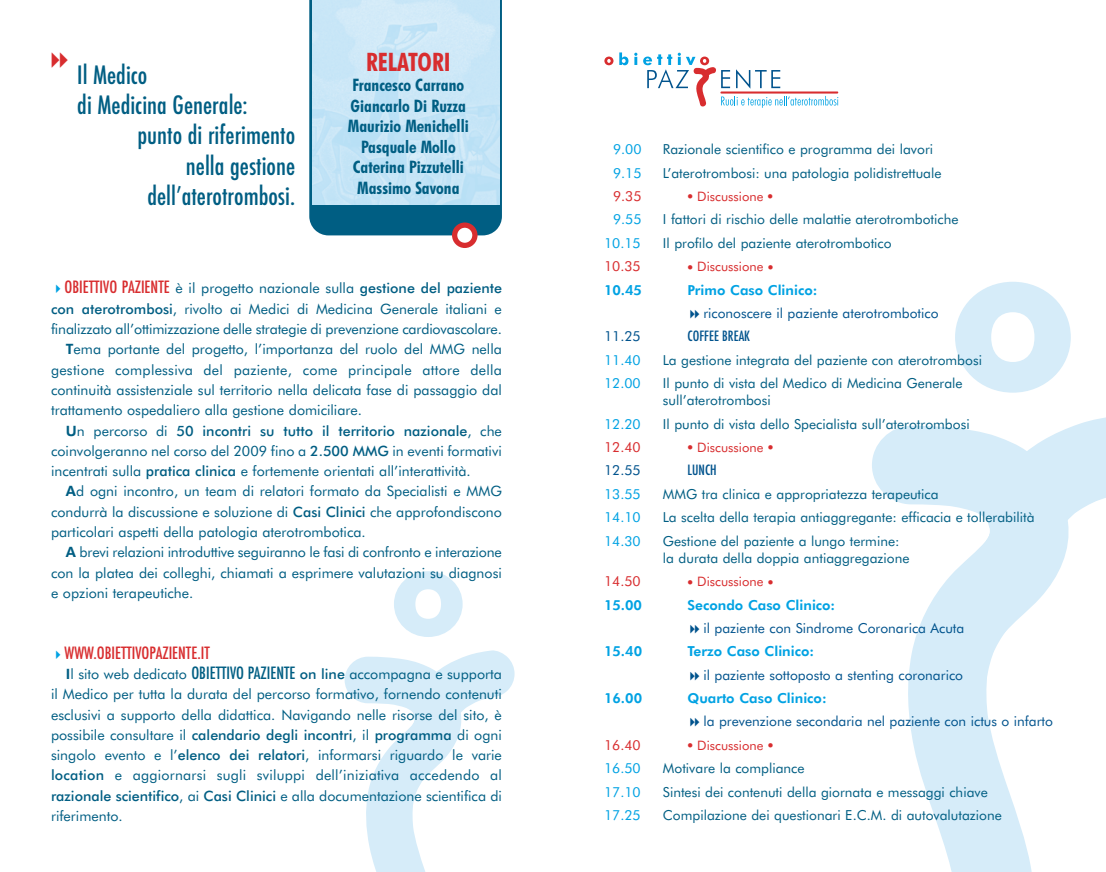
<style>
.page{position:relative;width:1106px;height:872px;background:#fff}
.page>*{position:absolute;margin:0;border:0;box-sizing:border-box;transform-origin:0 0}
.t1{font:700 condensed 25.5px "Futura BT";color:#d82d2f}
.t2{font:500 condensed 24.6px "Futura";color:#005e83}
.t3{font:700 condensed 17.25px/20.5px "Futura BT";color:#005e83;text-align:center}
.t4{font:500 condensed 16.5px "Futura";color:#d82d2f}
.t5{font:14.25px/20.2px "Futura BT";color:#005e83;text-align:justify}
.t6{font:500 14.25px "Futura BT";color:#005e83}
.t7{font:13.8px/17.4px "Futura BT";color:#005e83}
.t8{font:13.8px "Futura BT";color:#00538d}
.t9{font:800 13.8px "Futura BT";color:#00a2e3}
.t10{font:13.8px "Futura BT";color:#00a2e3}
.t11{font:13.8px "Futura BT";color:#d82d2f}
.t12{font:500 condensed 13.8px "Futura";color:#00538d}
.t13{font:13.05px "Futura BT";color:#d82d2f}
.s1{font-family:"Futura";font-weight:500;font-stretch:condensed;font-size:16.5px;color:#d82d2f}
.s2{font-weight:500}
.s3{font-weight:800}
.s4{font-weight:400}
.s5{font-family:"Futura";font-weight:500;font-stretch:condensed;font-size:16.5px}
</style>
<div class="page">
<svg style="left:872px;top:426px;width:192px;height:446px"></svg>
<svg style="left:982px;top:417px;width:124px;height:141px"></svg>
<svg style="left:955px;top:282px;width:115px;height:111px"></svg>
<svg style="left:344px;top:650px;width:170px;height:222px"></svg>
<svg style="left:394px;top:571px;width:68px;height:66px"></svg>
<svg style="left:604px;top:57px;width:9px;height:8px"></svg>
<svg style="left:619px;top:52px;width:9px;height:13px"></svg>
<svg style="left:634px;top:53px;width:3px;height:12px"></svg>
<svg style="left:643px;top:53px;width:195px;height:55px"></svg>
<svg style="left:309px;top:0;width:193px;height:235px;background:#136a8d"></svg>
<img style="left:312px;top:0;width:187px;height:204px">
<svg style="left:452px;top:222px;width:25px;height:26px"></svg>
<h2 class="t2" style="left:77px;top:64px;width:72px">Il Medico</h2>
<h2 class="t2" style="left:77px;top:94px;width:172px">di Medicina Generale:</h2>
<h2 class="t2" style="left:137px;top:124px;width:159px">punto di riferimento</h2>
<h2 class="t2" style="left:186px;top:154px;width:111px">nella gestione</h2>
<h2 class="t2" style="left:147px;top:184px;width:149px">dell’aterotrombosi.</h2>
<h1 class="t1" style="left:366px;top:52px;width:86px">RELATORI</h1>
<p class="t3" style="left:348px;top:77px;width:122px">Francesco Carrano<br>Giancarlo Di Ruzza<br>Maurizio Menichelli<br>Pasquale Mollo<br>Caterina Pizzutelli<br>Massimo Savona</p>
<p class="t5" style="left:65px;top:280px;width:439px"><span class="s1">OBIETTIVO PAZIENTE</span> è il progetto nazionale sulla <span class="s2">gestione del paziente</span></p>
<p class="t5" style="left:51px;top:300px;width:452px"><span class="s2">con aterotrombosi</span>, rivolto ai Medici di Medicina Generale italiani e</p>
<p class="t5" style="left:51px;top:320px;width:452px">finalizzato all’ottimizzazione delle strategie di prevenzione cardiovascolare.</p>
<p class="t5" style="left:66px;top:341px;width:437px"><span class="s3">T</span>ema portante del progetto, l’importanza del ruolo del MMG nella</p>
<p class="t5" style="left:51px;top:361px;width:452px">gestione complessiva del paziente, come principale attore della</p>
<p class="t5" style="left:51px;top:381px;width:452px">continuità assistenziale sul territorio nella delicata fase di passaggio dal</p>
<p class="t5" style="left:51px;top:402px;width:312px">trattamento ospedaliero alla gestione domiciliare.</p>
<p class="t6" style="left:66px;top:425px;width:437px"><span class="s3">U</span><span class="s4">n percorso di</span> 50 incontri su tutto il territorio nazionale<span class="s4">, che</span></p>
<p class="t5" style="left:51px;top:442px;width:452px">coinvolgeranno nel corso del 2009 fino a <span class="s2">2.500 MMG</span> in eventi formativi</p>
<p class="t5" style="left:51px;top:462px;width:421px">incentrati sulla <span class="s2">pratica clinica</span> e fortemente orientati all’interattività.</p>
<p class="t5" style="left:66px;top:483px;width:437px"><span class="s3">A</span>d ogni incontro, un team di relatori formato da Specialisti e MMG</p>
<p class="t5" style="left:51px;top:503px;width:452px">condurrà la discussione e soluzione di <span class="s2">Casi Clinici</span> che approfondiscono</p>
<p class="t5" style="left:51px;top:523px;width:316px">particolari aspetti della patologia aterotrombotica.</p>
<p class="t5" style="left:66px;top:543px;width:437px"><span class="s3">A</span> brevi relazioni introduttive seguiranno le fasi di confronto e interazione</p>
<p class="t5" style="left:51px;top:564px;width:452px">con la platea dei colleghi, chiamati a esprimere valutazioni su diagnosi</p>
<p class="t5" style="left:51px;top:584px;width:144px">e opzioni terapeutiche.</p>
<p class="t4" style="left:65px;top:645px;width:147px">WWW.OBIETTIVOPAZIENTE.IT</p>
<p class="t5" style="left:51px;top:665px;width:452px;text-indent:15px"><span class="s3">I</span>l sito web dedicato <span class="s5">OBIETTIVO PAZIENTE</span> <span class="s2">on line</span> accompagna e supporta il Medico per tutta la durata del percorso formativo, fornendo contenuti esclusivi a supporto della didattica. Navigando nelle risorse del sito, è possibile consultare il <span class="s2">calendario degli incontri</span>, il <span class="s2">programma</span> di ogni singolo evento e l’<span class="s2">elenco dei relatori</span>, informarsi riguardo le varie <span class="s2">location</span> e aggiornarsi sugli sviluppi dell’iniziativa accedendo al <span class="s2">razionale scientifico</span>, ai <span class="s2">Casi Clinici</span> e alla documentazione scientifica di riferimento.</p>
<p class="t10" style="left:613px;top:145px;width:30px">9.00</p>
<p class="t7" style="left:663px;top:142px;width:272px">Razionale scientifico e programma dei lavori</p>
<p class="t10" style="left:613px;top:168px;width:30px">9.15</p>
<p class="t7" style="left:663px;top:166px;width:280px">L’aterotrombosi: una patologia polidistrettuale</p>
<p class="t11" style="left:613px;top:191px;width:30px">9.35</p>
<p class="t13" style="left:697px;top:192px;width:68px">Discussione</p>
<p class="t10" style="left:613px;top:215px;width:30px">9.55</p>
<p class="t7" style="left:663px;top:212px;width:297px">I fattori di rischio delle malattie aterotrombotiche</p>
<p class="t10" style="left:604px;top:238px;width:38px">10.15</p>
<p class="t7" style="left:663px;top:236px;width:230px">Il profilo del paziente aterotrombotico</p>
<p class="t11" style="left:604px;top:261px;width:38px">10.35</p>
<p class="t13" style="left:697px;top:262px;width:68px">Discussione</p>
<p class="t9" style="left:604px;top:285px;width:40px">10.45</p>
<p class="t9" style="left:687px;top:285px;width:131px">Primo Caso Clinico:</p>
<p class="t8" style="left:703px;top:308px;width:237px">riconoscere il paziente aterotrombotico</p>
<p class="t8" style="left:604px;top:331px;width:38px">11.25</p>
<p class="t12" style="left:687px;top:330px;width:64px">COFFEE BREAK</p>
<p class="t10" style="left:604px;top:355px;width:38px">11.40</p>
<p class="t7" style="left:663px;top:352px;width:320px">La gestione integrata del paziente con aterotrombosi</p>
<p class="t10" style="left:604px;top:378px;width:38px">12.00</p>
<p class="t7" style="left:663px;top:376px;width:301px">Il punto di vista del Medico di Medicina Generale sull’aterotrombosi</p>
<p class="t10" style="left:604px;top:419px;width:38px">12.20</p>
<p class="t7" style="left:663px;top:417px;width:308px">Il punto di vista dello Specialista sull’aterotrombosi</p>
<p class="t11" style="left:604px;top:442px;width:38px">12.40</p>
<p class="t13" style="left:697px;top:443px;width:68px">Discussione</p>
<p class="t8" style="left:604px;top:466px;width:38px">12.55</p>
<p class="t12" style="left:687px;top:464px;width:31px">LUNCH</p>
<p class="t10" style="left:604px;top:489px;width:38px">13.55</p>
<p class="t7" style="left:663px;top:487px;width:277px">MMG tra clinica e appropriatezza terapeutica</p>
<p class="t10" style="left:604px;top:512px;width:38px">14.10</p>
<p class="t7" style="left:663px;top:510px;width:373px">La scelta della terapia antiaggregante: efficacia e tollerabilità</p>
<p class="t10" style="left:604px;top:536px;width:38px">14.30</p>
<p class="t7" style="left:663px;top:533px;width:248px">Gestione del paziente a lungo termine: la durata della doppia antiaggregazione</p>
<p class="t11" style="left:604px;top:576px;width:38px">14.50</p>
<p class="t13" style="left:697px;top:577px;width:68px">Discussione</p>
<p class="t9" style="left:604px;top:600px;width:40px">15.00</p>
<p class="t9" style="left:687px;top:600px;width:149px">Secondo Caso Clinico:</p>
<p class="t8" style="left:703px;top:623px;width:262px">il paziente con Sindrome Coronarica Acuta</p>
<p class="t9" style="left:604px;top:646px;width:40px">15.40</p>
<p class="t9" style="left:687px;top:646px;width:128px">Terzo Caso Clinico:</p>
<p class="t8" style="left:703px;top:670px;width:261px">il paziente sottoposto a stenting coronarico</p>
<p class="t9" style="left:604px;top:693px;width:40px">16.00</p>
<p class="t9" style="left:687px;top:693px;width:141px">Quarto Caso Clinico:</p>
<p class="t8" style="left:703px;top:716px;width:351px">la prevenzione secondaria nel paziente con ictus o infarto</p>
<p class="t11" style="left:604px;top:740px;width:38px">16.40</p>
<p class="t13" style="left:697px;top:740px;width:68px">Discussione</p>
<p class="t10" style="left:604px;top:763px;width:38px">16.50</p>
<p class="t7" style="left:663px;top:761px;width:143px">Motivare la compliance</p>
<p class="t10" style="left:604px;top:787px;width:38px">17.10</p>
<p class="t7" style="left:663px;top:784px;width:326px">Sintesi dei contenuti della giornata e messaggi chiave</p>
<p class="t10" style="left:604px;top:810px;width:38px">17.25</p>
<p class="t7" style="left:663px;top:808px;width:340px">Compilazione dei questionari E.C.M. di autovalutazione</p>
</div>
